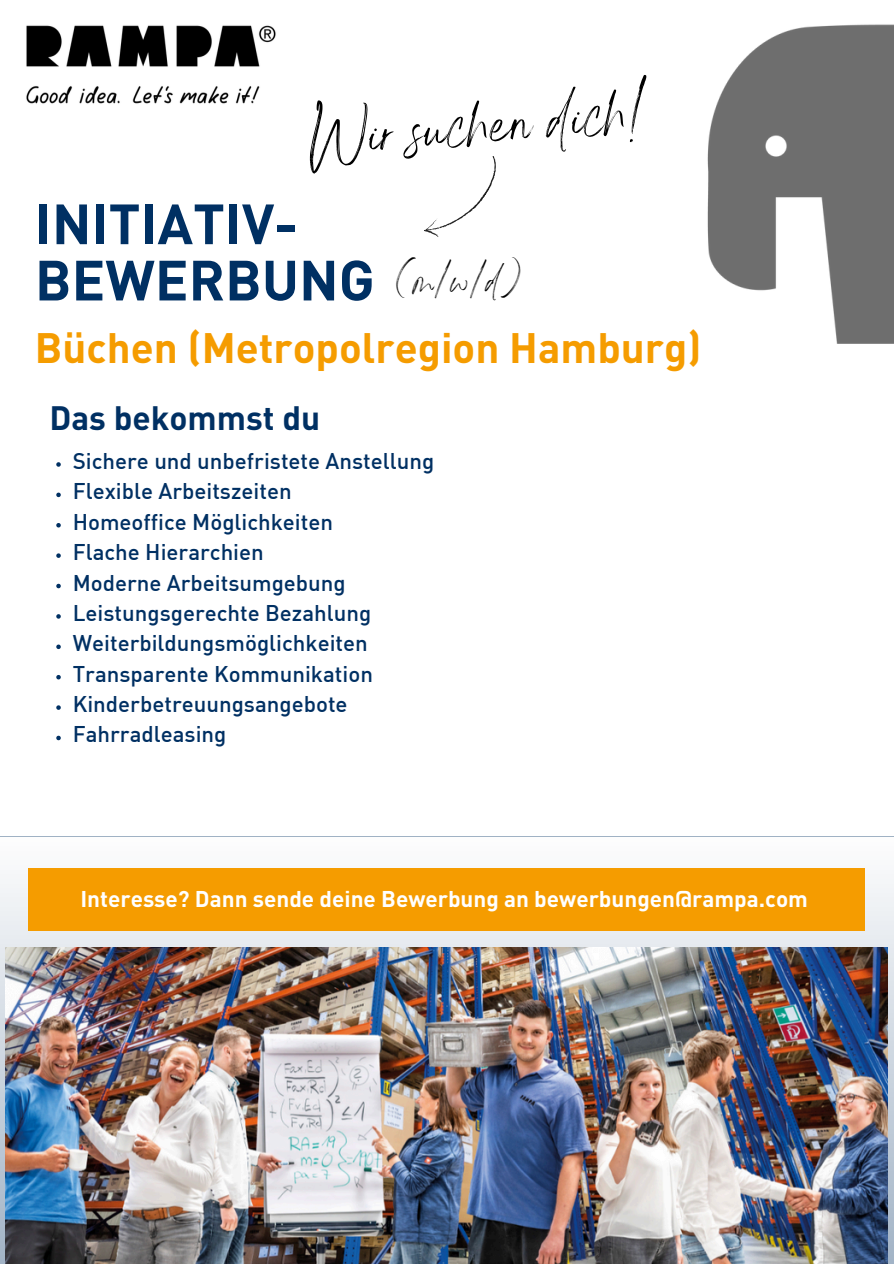
<style>
.page{position:relative;width:894px;height:1264px;background:#fff}
.page>*{position:absolute;margin:0;border:0;box-sizing:border-box;transform-origin:0 0}
.t1{font:79.05px "Angella White";color:#000}
.t2{font:700 55.8px/56.2px "DIN";color:#003063}
.t3{font:46.05px "Angella White";color:#000}
.t4{font:700 42px "DIN";color:#f59c00}
.t5{font:700 33.45px "DIN";color:#003063}
.t6{font:700 22.5px "DIN";color:#fff}
.t7{font:500 22.2px "DIN";color:#003063}
</style>
<div class="page">
<svg style="left:0;top:836px;width:893px;height:427px"></svg>
<img style="left:707px;top:24px;width:186px;height:320px">
<svg style="left:424px;top:156px;width:72px;height:81px"></svg>
<img style="left:26px;top:25px;width:250px;height:79px">
<img style="left:6px;top:947px;width:881px;height:316px">
<div style="left:29px;top:868px;width:835px;height:62px;background:#f59c00"></div>
<svg style="left:56px;top:462px;width:5px;height:5px"></svg>
<svg style="left:56px;top:492px;width:5px;height:5px"></svg>
<svg style="left:56px;top:523px;width:5px;height:4px"></svg>
<svg style="left:56px;top:553px;width:5px;height:5px"></svg>
<svg style="left:56px;top:584px;width:5px;height:4px"></svg>
<svg style="left:56px;top:614px;width:5px;height:4px"></svg>
<svg style="left:56px;top:644px;width:5px;height:5px"></svg>
<svg style="left:56px;top:675px;width:5px;height:4px"></svg>
<svg style="left:56px;top:705px;width:5px;height:5px"></svg>
<svg style="left:56px;top:735px;width:5px;height:5px"></svg>
<h2 class="t1" style="left:303px;top:91px;width:344px;rotate:-5deg">Wir suchen dich!</h2>
<p class="t2" style="left:35px;top:193px;width:341px">INITIATIV-<br>BEWERBUNG</p>
<p class="t3" style="left:395px;top:252px;width:126px">(m/w/d)</p>
<h4 class="t4" style="left:35px;top:320px;width:668px">Büchen (Metropolregion Hamburg)</h4>
<h3 class="t5" style="left:49px;top:396px;width:272px">Das bekommst du</h3>
<h5 class="t7" style="left:73px;top:453px;width:363px">Sichere und unbefristete Anstellung</h5>
<p class="t7" style="left:73px;top:483px;width:220px">Flexible Arbeitszeiten</p>
<p class="t7" style="left:73px;top:514px;width:262px">Homeoffice Möglichkeiten</p>
<p class="t7" style="left:73px;top:544px;width:192px">Flache Hierarchien</p>
<p class="t7" style="left:73px;top:574px;width:274px">Moderne Arbeitsumgebung</p>
<p class="t7" style="left:73px;top:605px;width:300px">Leistungsgerechte Bezahlung</p>
<p class="t7" style="left:73px;top:635px;width:296px">Weiterbildungsmöglichkeiten</p>
<p class="t7" style="left:73px;top:665px;width:302px">Transparente Kommunikation</p>
<p class="t7" style="left:73px;top:696px;width:276px">Kinderbetreuungsangebote</p>
<p class="t7" style="left:73px;top:726px;width:155px">Fahrradleasing</p>
<p class="t6" style="left:80px;top:884px;width:728px">Interesse? Dann sende deine Bewerbung an bewerbungen@rampa.com</p>
</div>
